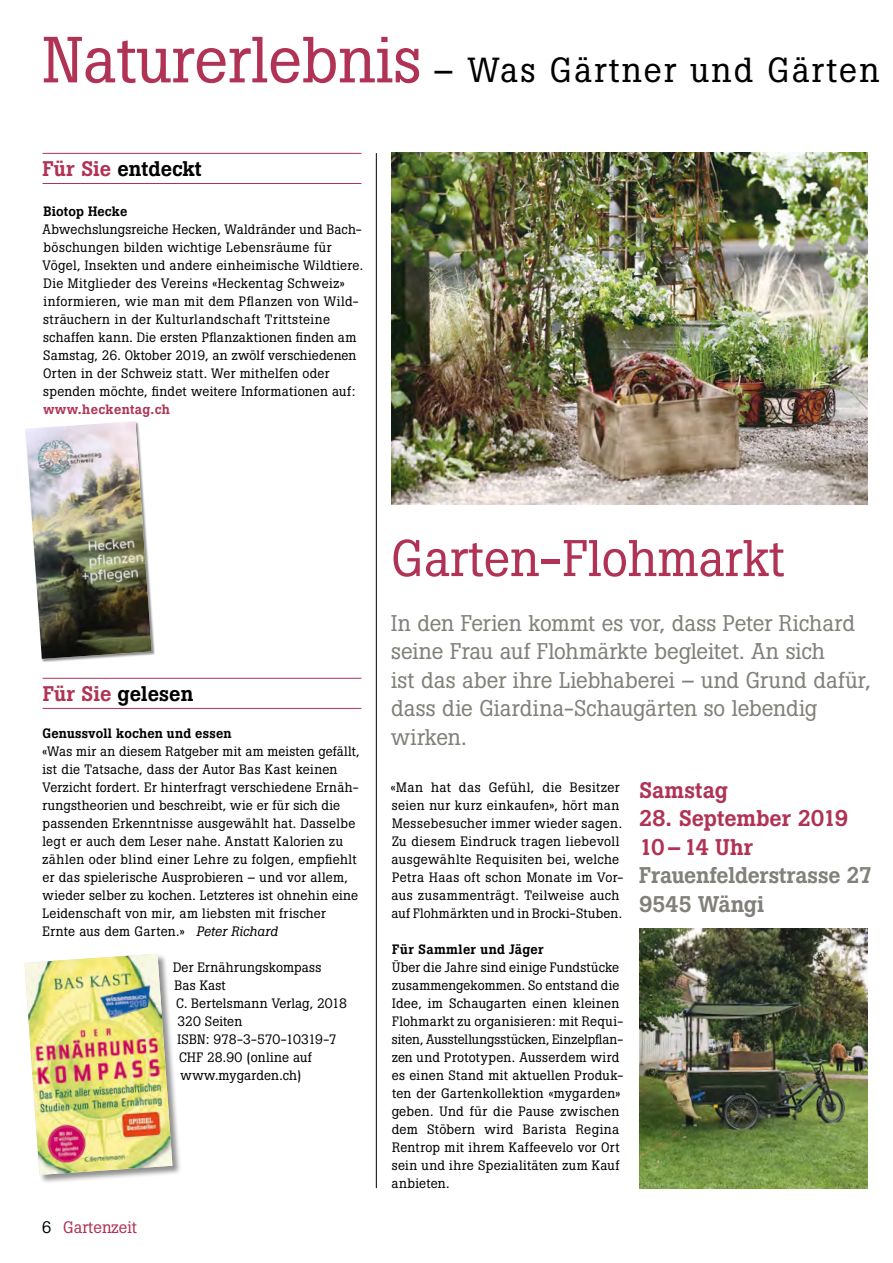
<style>
.page{position:relative;width:893px;height:1263px;background:#fff}
.page>*{position:absolute;margin:0;border:0;box-sizing:border-box;transform-origin:0 0}
.t1{font:51px "Boton";color:#b03355}
.t2{font:34.5px "Boton";letter-spacing:.06em;color:#000}
.t3{font:22.5px/28.5px "Boton";color:#81807a}
.t4{font:500 22.5px/28.5px "Boton";letter-spacing:-.005em;color:#b03355}
.t5{font:500 22.5px/28.5px "Boton";letter-spacing:-.015em;color:#81807a}
.t6{font:500 21px "Boton";color:#000}
.t7{font:16.5px "Boton";color:#b03355}
.t8{font:13.5px/18px "Boton";letter-spacing:.02em;color:#000}
.t9{font:500 13.5px "Boton";letter-spacing:.015em;color:#000}
.t10{font:13.5px "Boton";color:#000}
.t11{font:13.5px "Boton";letter-spacing:-.02em;color:#000}
.t12{font:500 13.5px "Boton";letter-spacing:.025em;color:#b03355}
.s1{font-size:64.5px;color:#b03355}
.s2{color:#b03355}
.s3{font-style:italic}
.s4{color:#000}
</style>
<div class="page">
<div style="left:24px;top:953px;width:158px;height:231px;background:#000;opacity:.44"></div>
<img style="left:24px;top:954px;width:148px;height:221px">
<img style="left:391px;top:153px;width:477px;height:351px">
<img style="left:639px;top:929px;width:229px;height:259px">
<hr style="left:376px;top:153px;width:1px;height:1035px;background:#000">
<div style="left:26px;top:421px;width:129px;height:241px;background:#000;opacity:.44"></div>
<img style="left:26px;top:421px;width:126px;height:238px">
<hr style="left:43px;top:678px;width:318px;height:1px;background:#b03355">
<hr style="left:43px;top:153px;width:318px;height:1px;background:#b03355">
<hr style="left:43px;top:708px;width:318px;height:1px;background:#b03355">
<hr style="left:43px;top:183px;width:318px;height:1px;background:#b03355">
<h2 class="t2" style="left:43px;top:50px;width:838px"><span class="s1">Naturerlebnis</span> – Was Gärtner und Gärten</h2>
<h3 class="t6" style="left:43px;top:156px;width:161px"><span class="s2">Für Sie</span> entdeckt</h3>
<p class="t9" style="left:44px;top:203px;width:85px">Biotop Hecke</p>
<p class="t8" style="left:43px;top:220px;width:322px">Abwechslungsreiche Hecken, Waldränder und Bach&shy;böschungen bilden wichtige Lebensräume für Vögel, Insekten und andere einheimische Wildtiere.<br>Die Mitglieder des Vereins «Heckentag Schweiz» informieren, wie man mit dem Pflanzen von Wild&shy;sträuchern in der Kulturlandschaft Trittsteine schaffen kann. Die ersten Pflanzaktionen finden am Samstag, 26. Oktober 2019, an zwölf verschiedenen Orten in der Schweiz statt. Wer mithelfen oder spenden möchte, findet weitere Informationen auf:</p>
<p class="t12" style="left:43px;top:401px;width:128px">www.heckentag.ch</p>
<h3 class="t6" style="left:43px;top:681px;width:152px"><span class="s2">Für Sie</span> gelesen</h3>
<p class="t9" style="left:43px;top:725px;width:191px">Genussvoll kochen und essen</p>
<p class="t8" style="left:43px;top:742px;width:318px">«Was mir an diesem Ratgeber mit am meisten gefällt, ist die Tatsache, dass der Autor Bas Kast keinen Verzicht fordert. Er hinterfragt verschiedene Ernäh&shy;rungstheorien und beschreibt, wie er für sich die passenden Erkenntnisse ausgewählt hat. Dasselbe legt er auch dem Leser nahe. Anstatt Kalorien zu zählen oder blind einer Lehre zu folgen, empfiehlt er das spielerische Ausprobieren – und vor allem, wieder selber zu kochen. Letzteres ist ohnehin eine Leidenschaft von mir, am liebsten mit frischer Ernte aus dem Garten.» <span class="s3">Peter Richard</span></p>
<p class="t8" style="left:173px;top:958px;width:150px">Der Ernährungskompass</p>
<p class="t8" style="left:175px;top:976px;width:53px">Bas Kast</p>
<p class="t10" style="left:176px;top:995px;width:172px">C. Bertelsmann Verlag, 2018</p>
<p class="t10" style="left:178px;top:1013px;width:66px">320 Seiten</p>
<p class="t11" style="left:178px;top:1031px;width:161px">ISBN: 978-3-570-10319-7</p>
<p class="t8" style="left:179px;top:1048px;width:134px">CHF 28.90 (online auf</p>
<p class="t8" style="left:181px;top:1066px;width:122px">www.mygarden.ch)</p>
<p class="t7" style="left:42px;top:1217px;width:97px"><span class="s4">6</span> Gartenzeit</p>
<h1 class="t1" style="left:391px;top:528px;width:395px">Garten-Flohmarkt</h1>
<h3 class="t3" style="left:391px;top:608px;width:481px">In den Ferien kommt es vor, dass Peter Richard seine Frau auf Flohmärkte begleitet. An sich<br>ist das aber ihre Liebhaberei – und Grund dafür, dass die Giardina-Schaugärten so lebendig wirken.</h3>
<h3 class="t4" style="left:639px;top:775px;width:90px">Samstag</h3>
<h3 class="t4" style="left:639px;top:804px;width:211px">28. September 2019<br>10–14 Uhr</h3>
<h3 class="t5" style="left:639px;top:861px;width:235px">Frauenfelderstrasse 27<br>9545 Wängi</h3>
<p class="t8" style="left:391px;top:778px;width:234px">«Man hat das Gefühl, die Besitzer seien nur kurz einkaufen», hört man Messebesucher immer wieder sagen.<br>Zu diesem Eindruck tragen liebevoll ausgewählte Requisiten bei, welche Petra Haas oft schon Monate im Vor&shy;aus zusammenträgt. Teilweise auch auf Flohmärkten und in Brocki-Stuben.</p>
<p class="t9" style="left:392px;top:941px;width:153px">Für Sammler und Jäger</p>
<p class="t8" style="left:392px;top:958px;width:233px">Über die Jahre sind einige Fundstücke zusammengekommen. So entstand die Idee, im Schaugarten einen kleinen Flohmarkt zu organisieren: mit Requi&shy;siten, Ausstellungsstücken, Einzelpflan&shy;zen und Prototypen. Ausserdem wird es einen Stand mit aktuellen Produk&shy;ten der Gartenkollektion «mygarden» geben. Und für die Pause zwischen dem Stöbern wird Barista Regina Rentrop mit ihrem Kaffeevelo vor Ort sein und ihre Spezialitäten zum Kauf anbieten.</p>
</div>
